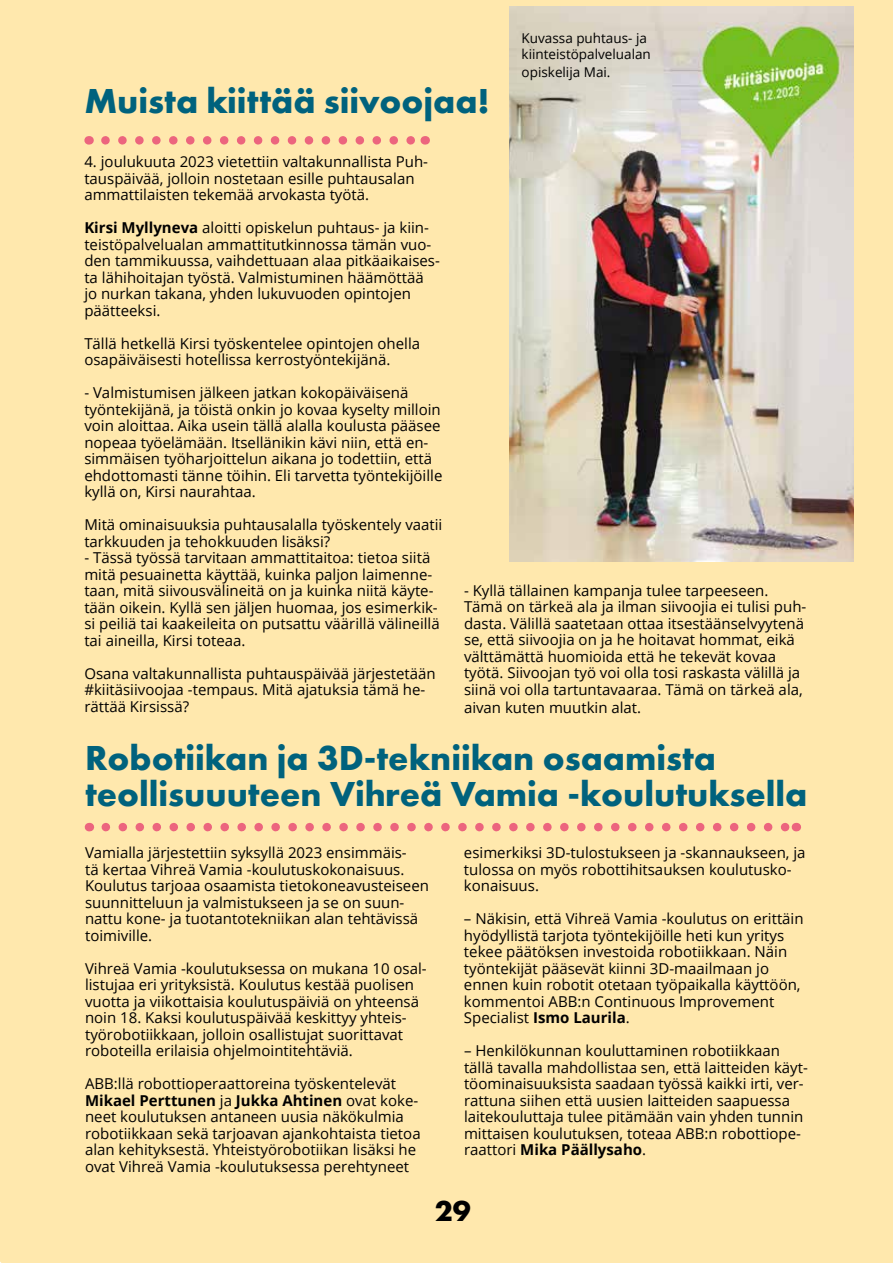
<style>
.page{position:relative;width:893px;height:1263px;background:#ffe8ad}
.page>*{position:absolute;margin:0;border:0;box-sizing:border-box;transform-origin:0 0}
.t1{font:700 36px/36px "Futura PT";color:#00627d}
.t2{font:700 30px "Futura PT";color:#000}
.t3{font:15px/16.5px "Open Sans";color:#000}
.t4{font:13.5px/16.2px "Open Sans";color:#000}
.s1{font-weight:700}
</style>
<div class="page">
<img style="left:510px;top:6px;width:344px;height:555px">
<svg style="left:105px;top:136px;width:311px;height:9px;background:#f7b79b"></svg>
<svg style="left:106px;top:823px;width:681px;height:8px;background:#f7b299"></svg>
<h1 class="t1" style="left:84px;top:82px;width:407px">Muista kiittää siivoojaa!</h1>
<p class="t4" style="left:522px;top:30px;width:131px">Kuvassa puhtaus- ja kiinteistöpalvelualan</p>
<p class="t4" style="left:522px;top:64px;width:90px">opiskelija Mai.</p>
<p class="t3" style="left:84px;top:153px;width:345px">4. joulukuuta 2023 vietettiin valtakunnallista Puh&shy;tauspäivää, jolloin nostetaan esille puhtausalan ammattilaisten tekemää arvokasta työtä.</p>
<p class="t3" style="left:84px;top:219px;width:357px"><span class="s1">Kirsi Myllyneva</span> aloitti opiskelun puhtaus- ja kiin&shy;teistöpalvelualan ammattitutkinnossa tämän vuo&shy;den tammikuussa, vaihdettuaan alaa pitkäaikaises&shy;ta lähihoitajan työstä. Valmistuminen häämöttää jo nurkan takana, yhden lukuvuoden opintojen päätteeksi.</p>
<p class="t3" style="left:84px;top:334px;width:337px">Tällä hetkellä Kirsi työskentelee opintojen ohella osapäiväisesti hotellissa kerrostyöntekijänä.</p>
<p class="t3" style="left:84px;top:384px;width:360px">- Valmistumisen jälkeen jatkan kokopäiväisenä työntekijänä, ja töistä onkin jo kovaa kyselty milloin voin aloittaa. Aika usein tällä alalla koulusta pääsee nopeaa työelämään. Itsellänikin kävi niin, että en&shy;simmäisen työharjoittelun aikana jo todettiin, että ehdottomasti tänne töihin. Eli tarvetta työntekijöille kyllä on, Kirsi naurahtaa.</p>
<p class="t3" style="left:84px;top:516px;width:360px">Mitä ominaisuuksia puhtausalalla työskentely vaatii tarkkuuden ja tehokkuuden lisäksi?</p>
<p class="t3" style="left:84px;top:549px;width:357px">- Tässä työssä tarvitaan ammattitaitoa: tietoa siitä mitä pesuainetta käyttää, kuinka paljon laimenne&shy;taan, mitä siivousvälineitä on ja kuinka niitä käyte&shy;tään oikein. Kyllä sen jäljen huomaa, jos esimerkik&shy;si peiliä tai kaakeileita on putsattu väärillä välineillä tai aineilla, Kirsi toteaa.</p>
<p class="t3" style="left:84px;top:664px;width:353px">Osana valtakunnallista puhtauspäivää järjestetään #kiitäsiivoojaa -tempaus. Mitä ajatuksia tämä he&shy;rättää Kirsissä?</p>
<p class="t3" style="left:464px;top:582px;width:344px">- Kyllä tällainen kampanja tulee tarpeeseen.<br>Tämä on tärkeä ala ja ilman siivoojia ei tulisi puh&shy;dasta. Välillä saatetaan ottaa itsestäänselvyytenä se, että siivoojia on ja he hoitavat hommat, eikä välttämättä huomioida että he tekevät kovaa työtä. Siivoojan työ voi olla tosi raskasta välillä ja siinä voi olla tartuntavaaraa. Tämä on tärkeä ala,</p>
<p class="t3" style="left:464px;top:699px;width:179px">aivan kuten muutkin alat.</p>
<h1 class="t1" style="left:85px;top:739px;width:724px">Robotiikan ja 3D-tekniikan osaamista teollisuuuteen Vihreä Vamia -koulutuksella</h1>
<p class="t3" style="left:85px;top:844px;width:345px">Vamialla järjestettiin syksyllä 2023 ensimmäis-<br>tä kertaa Vihreä Vamia -koulutuskokonaisuus.<br>Koulutus tarjoaa osaamista tietokoneavusteiseen suunnitteluun ja valmistukseen ja se on suun&shy;nattu kone- ja tuotantotekniikan alan tehtävissä toimiville.</p>
<p class="t3" style="left:85px;top:960px;width:343px">Vihreä Vamia -koulutuksessa on mukana 10 osal&shy;listujaa eri yrityksistä. Koulutus kestää puolisen vuotta ja viikottaisia koulutuspäiviä on yhteensä noin 18. Kaksi koulutuspäivää keskittyy yhteis&shy;työrobotiikkaan, jolloin osallistujat suorittavat roboteilla erilaisia ohjelmointitehtäviä.</p>
<p class="t3" style="left:85px;top:1075px;width:337px">ABB:llä robottioperaattoreina työskentelevät <span class="s1">Mikael Perttunen</span> ja <span class="s1">Jukka Ahtinen</span> ovat koke&shy;neet koulutuksen antaneen uusia näkökulmia robotiikkaan sekä tarjoavan ajankohtaista tietoa alan kehityksestä. Yhteistyörobotiikan lisäksi he ovat Vihreä Vamia -koulutuksessa perehtyneet</p>
<p class="t3" style="left:464px;top:844px;width:343px">esimerkiksi 3D-tulostukseen ja -skannaukseen, ja tulossa on myös robottihitsauksen koulutusko&shy;konaisuus.</p>
<p class="t3" style="left:464px;top:910px;width:341px">– Näkisin, että Vihreä Vamia -koulutus on erittäin hyödyllistä tarjota työntekijöille heti kun yritys tekee päätöksen investoida robotiikkaan. Näin työntekijät pääsevät kiinni 3D-maailmaan jo ennen kuin robotit otetaan työpaikalla käyttöön, kommentoi ABB:n Continuous Improvement Specialist <span class="s1">Ismo Laurila</span>.</p>
<p class="t3" style="left:464px;top:1042px;width:345px">– Henkilökunnan kouluttaminen robotiikkaan tällä tavalla mahdollistaa sen, että laitteiden käyt&shy;töominaisuuksista saadaan työssä kaikki irti, ver&shy;rattuna siihen että uusien laitteiden saapuessa laitekouluttaja tulee pitämään vain yhden tunnin mittaisen koulutuksen, toteaa ABB:n robottiope&shy;raattori <span class="s1">Mika Päällysaho</span>.</p>
<h2 class="t2" style="left:435px;top:1191px;width:37px">29</h2>
</div>
